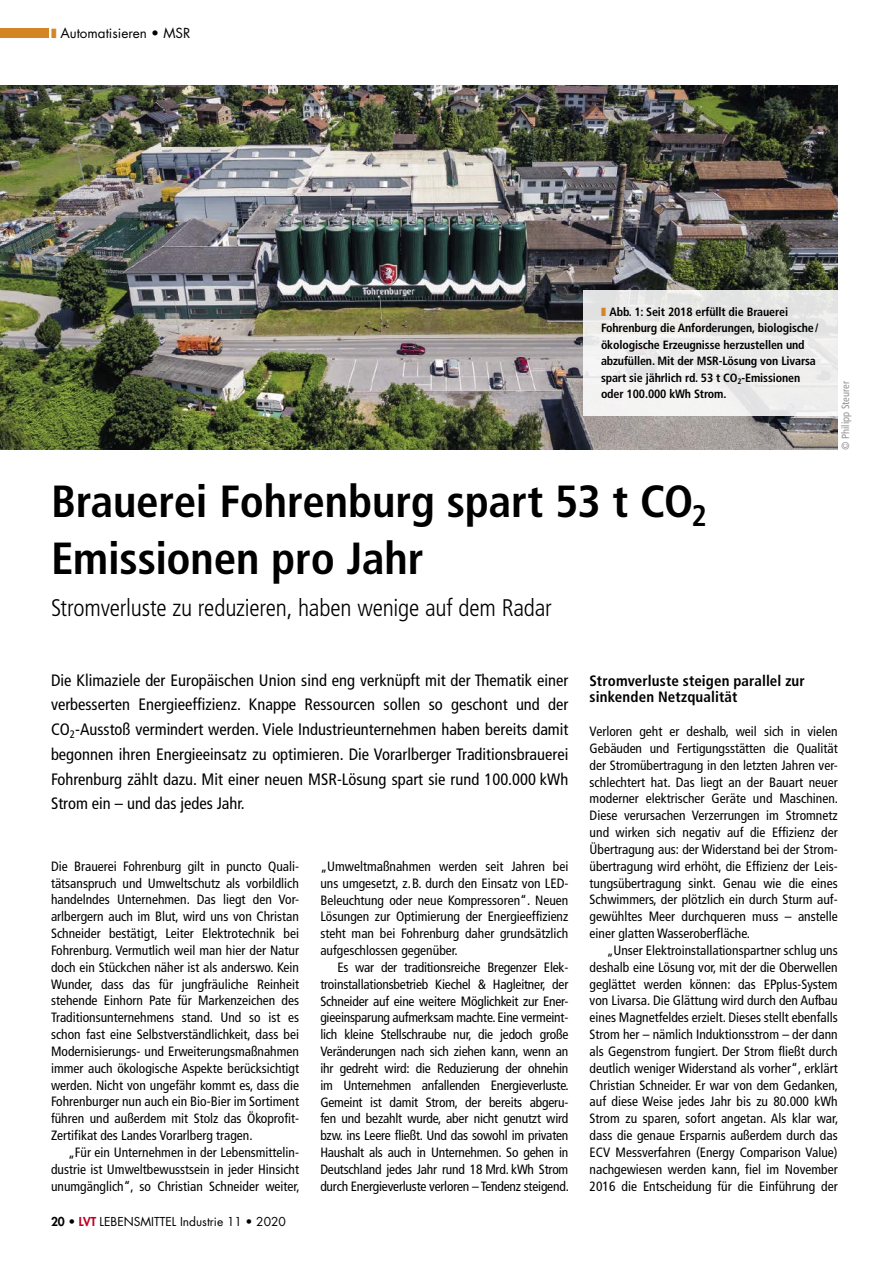
<style>
.page{position:relative;width:893px;height:1263px;background:#fff}
.page>*{position:absolute;margin:0;border:0;box-sizing:border-box;transform-origin:0 0}
.t1{font:700 condensed 45px/57px "Frutiger LT Std";letter-spacing:-.005em;color:#000}
.t2{font:300 condensed 24px "Frutiger LT Std";letter-spacing:-.01em;color:#000}
.t3{font:condensed 16.5px/24.8px "Frutiger LT Std";color:#000;text-align:justify}
.t4{font:700 condensed 15px/16.8px "Frutiger LT Std";letter-spacing:.005em;color:#000}
.t5{font:condensed 13.5px/16.8px "Frutiger LT Std";color:#000;text-align:justify}
.t6{font:13.5px "Futura Std";color:#000}
.t7{font:700 condensed 12px/16.5px "Frutiger LT Std";letter-spacing:-.01em;color:#000}
.t8{font:12px "Futura Std";color:#000}
.t9{font:condensed 10.5px "Frutiger LT Std";color:#939393}
.s1{color:#d48625}
.s2{font-weight:800}
.s3{font-weight:800;color:#be0027}
</style>
<div class="page">
<img style="left:0;top:85px;width:838px;height:365px">
<div style="left:584px;top:290px;width:254px;height:126px;background:#edecec"></div>
<div style="left:0;top:28px;width:48px;height:10px;background:#d48625"></div>
<p class="t6" style="left:51px;top:24px;width:141px"><span class="s1">❚</span> Automatisieren • MSR</p>
<p class="t7" style="left:601px;top:303px;width:219px"><span class="s1">❚</span> Abb. 1: Seit 2018 erfüllt die Brauerei Fohrenburg die Anforderungen, biologische/ ökologische Erzeugnisse herzustellen und abzufüllen. Mit der MSR-Lösung von Livarsa spart sie jährlich rd. 53 t CO<sub>2</sub>-Emissionen oder 100.000 kWh Strom.</p>
<h1 class="t1" style="left:51px;top:473px;width:657px">Brauerei Fohrenburg spart 53 t CO<sub>2<br></sub>Emissionen pro Jahr</h1>
<h2 class="t2" style="left:51px;top:594px;width:502px">Stromverluste zu reduzieren, haben wenige auf dem Radar</h2>
<p class="t9" style="left:839px;top:450px;width:71px;rotate:-90deg">© Philipp Steurer</p>
<p class="t3" style="left:51px;top:668px;width:519px">Die Klimaziele der Europäischen Union sind eng verknüpft mit der Thematik einer verbesserten Energieeffizienz. Knappe Ressourcen sollen so geschont und der CO<sub>2</sub>-Ausstoß vermindert werden. Viele Industrieunternehmen haben bereits damit begonnen ihren Energieeinsatz zu optimieren. Die Vorarlberger Traditionsbrauerei Fohrenburg zählt dazu. Mit einer neuen MSR-Lösung spart sie rund 100.000 kWh Strom ein – und das jedes Jahr.</p>
<p class="t5" style="left:51px;top:858px;width:250px">Die Brauerei Fohrenburg gilt in puncto Quali&shy;tätsanspruch und Umweltschutz als vorbildlich handelndes Unternehmen. Das liegt den Vor&shy;arlbergern auch im Blut, wird uns von Christan Schneider bestätigt, Leiter Elektrotechnik bei Fohrenburg. Vermutlich weil man hier der Natur doch ein Stückchen näher ist als anderswo. Kein Wunder, dass das für jungfräuliche Reinheit stehende Einhorn Pate für Markenzeichen des Traditionsunternehmens stand. Und so ist es schon fast eine Selbstverständlichkeit, dass bei Modernisierungs- und Erweiterungsmaßnahmen immer auch ökologische Aspekte berücksichtigt werden. Nicht von ungefähr kommt es, dass die Fohrenburger nun auch ein Bio-Bier im Sortiment führen und außerdem mit Stolz das Ökoprofit-Zertifikat des Landes Vorarlberg tragen.</p>
<p class="t5" style="left:51px;top:1144px;width:250px;text-indent:17px">„Für ein Unternehmen in der Lebensmittelin&shy;dustrie ist Umweltbewusstsein in jeder Hinsicht unumgänglich“, so Christian Schneider weiter,</p>
<p class="t8" style="left:51px;top:1214px;width:236px"><span class="s2">20 •</span> <span class="s3">LVT</span> LEBENSMITTEL Industrie 11 • 2020</p>
<p class="t5" style="left:320px;top:858px;width:250px">„Umweltmaßnahmen werden seit Jahren bei uns umgesetzt, z.B. durch den Einsatz von LED-Beleuchtung oder neue Kompressoren“. Neuen Lösungen zur Optimierung der Energieeffizienz steht man bei Fohrenburg daher grundsätzlich aufgeschlossen gegenüber.</p>
<p class="t5" style="left:320px;top:959px;width:250px;text-indent:17px">Es war der traditionsreiche Bregenzer Elek&shy;troinstallationsbetrieb Kiechel &amp; Hagleitner, der Schneider auf eine weitere Möglichkeit zur Ener&shy;gieeinsparung aufmerksam machte. Eine vermeint&shy;lich kleine Stellschraube nur, die jedoch große Veränderungen nach sich ziehen kann, wenn an ihr gedreht wird: die Reduzierung der ohnehin im Unternehmen anfallenden Energieverluste.<br>Gemeint ist damit Strom, der bereits abgeru&shy;fen und bezahlt wurde, aber nicht genutzt wird bzw. ins Leere fließt. Und das sowohl im privaten Haushalt als auch in Unternehmen. So gehen in Deutschland jedes Jahr rund 18 Mrd. kWh Strom durch Energieverluste verloren – Tendenz steigend.</p>
<p class="t4" style="left:590px;top:672px;width:217px">Stromverluste steigen parallel zur sinkenden Netzqualität</p>
<p class="t5" style="left:590px;top:723px;width:250px">Verloren geht er deshalb, weil sich in vielen Gebäuden und Fertigungsstätten die Qualität der Stromübertragung in den letzten Jahren ver&shy;schlechtert hat. Das liegt an der Bauart neuer moderner elektrischer Geräte und Maschinen.<br>Diese verursachen Verzerrungen im Stromnetz und wirken sich negativ auf die Effizienz der Übertragung aus: der Widerstand bei der Strom&shy;übertragung wird erhöht, die Effizienz der Leis&shy;tungsübertragung sinkt. Genau wie die eines Schwimmers, der plötzlich ein durch Sturm auf&shy;gewühltes Meer durchqueren muss – anstelle einer glatten Wasseroberfläche.</p>
<p class="t5" style="left:590px;top:942px;width:250px;text-indent:17px">„Unser Elektroinstallationspartner schlug uns deshalb eine Lösung vor, mit der die Oberwellen geglättet werden können: das EPplus-System von Livarsa. Die Glättung wird durch den Aufbau eines Magnetfeldes erzielt. Dieses stellt ebenfalls Strom her – nämlich Induktionsstrom – der dann als Gegenstrom fungiert. Der Strom fließt durch deutlich weniger Widerstand als vorher“, erklärt Christian Schneider. Er war von dem Gedanken, auf diese Weise jedes Jahr bis zu 80.000 kWh Strom zu sparen, sofort angetan. Als klar war, dass die genaue Ersparnis außerdem durch das ECV Messverfahren (Energy Comparison Value) nachgewiesen werden kann, fiel im November 2016 die Entscheidung für die Einführung der</p>
</div>
